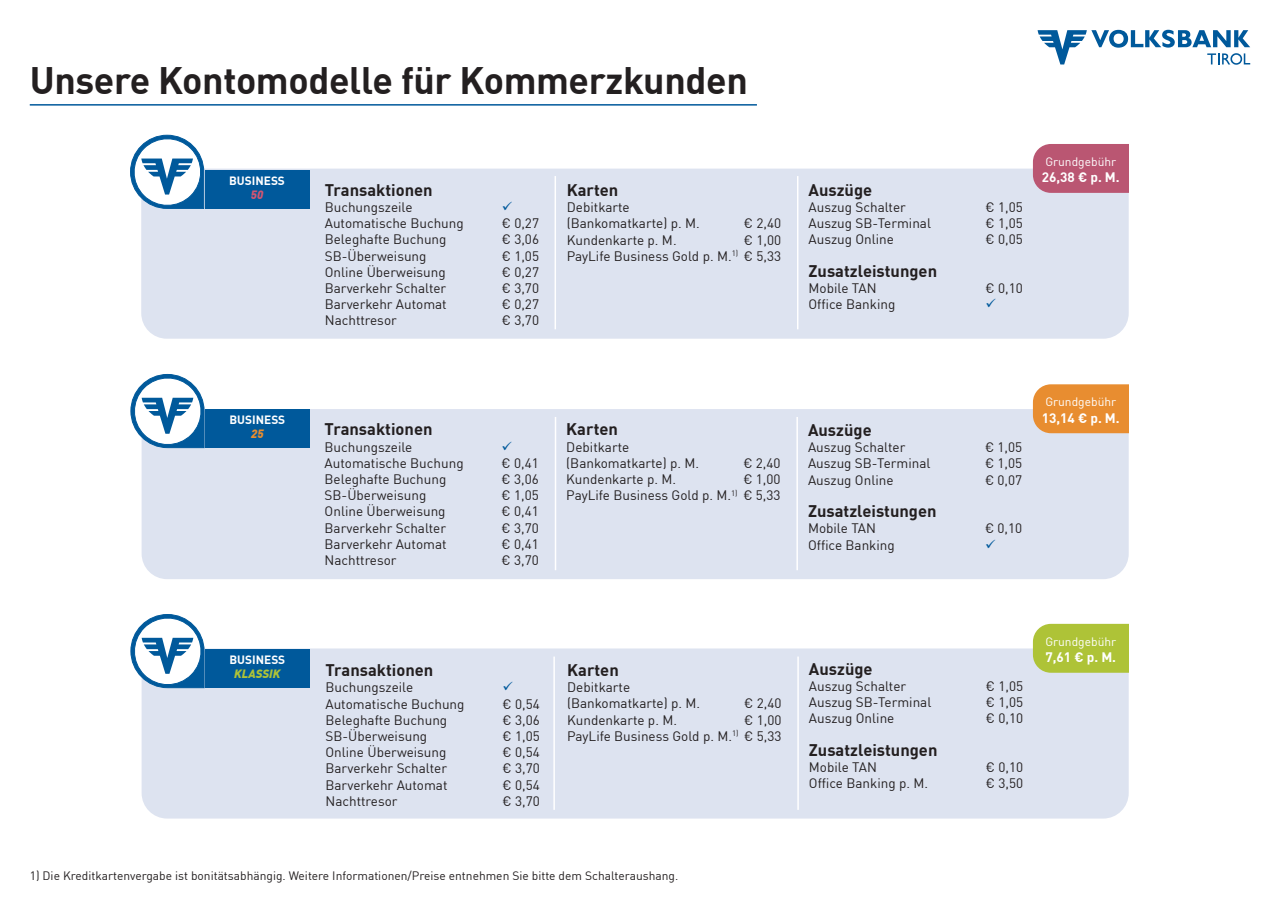
<style>
.page{position:relative;width:1280px;height:910px;background:#fff}
.page>*{position:absolute;margin:0;border:0;box-sizing:border-box;transform-origin:0 0}
.t1{font:700 37.5px "DINOT";letter-spacing:-.01em;color:#231f20}
.Tabele_Überschriften{font:700 16.5px "DINOT";color:#231f20}
.Tabelle{font:13.5px/16.2px "DINOT";color:#231f20}
.Tabele_Überschriften-2{font:700 13.5px "DINOT";color:#fff}
.Tabele_Überschriften-3{font:12px "DINOT";color:#231f20}
.Tabele_Überschriften-4{font:12px "DINOT";color:#fff}
.t2{font:700 11.85px/14.2px "DINOT";color:#fff;text-align:center}
.s1{font-weight:900;font-style:italic;color:#d35572}
.s2{font-weight:900;font-style:italic;color:#e88d30}
.s3{font-weight:900;font-style:italic;color:#afc337}
</style>
<div class="page">
<svg style="left:1037px;top:30px;width:213px;height:35px"></svg>
<hr style="left:30px;top:104px;width:727px;height:2px;background:#00599b">
<div style="left:141px;top:169px;width:988px;height:170px;background:#dde3f0;border-radius:26px"></div>
<div style="left:205px;top:170px;width:104px;height:38px;background:#00599b"></div>
<svg style="left:130px;top:134px;width:75px;height:75px"></svg>
<hr style="left:554px;top:176px;width:2px;height:153px;background:#fff">
<hr style="left:797px;top:176px;width:1px;height:153px;background:#fff">
<div style="left:142px;top:409px;width:987px;height:170px;background:#dde3f0;border-radius:26px"></div>
<div style="left:205px;top:409px;width:105px;height:39px;background:#00599b"></div>
<svg style="left:130px;top:374px;width:75px;height:74px"></svg>
<hr style="left:555px;top:417px;width:1px;height:153px;background:#fff">
<hr style="left:796px;top:417px;width:2px;height:153px;background:#fff">
<div style="left:142px;top:648px;width:987px;height:171px;background:#dde3f0;border-radius:26px"></div>
<div style="left:205px;top:649px;width:105px;height:39px;background:#00599b"></div>
<svg style="left:130px;top:614px;width:75px;height:74px"></svg>
<hr style="left:553px;top:657px;width:2px;height:153px;background:#fff">
<hr style="left:797px;top:657px;width:2px;height:153px;background:#fff">
<div style="left:1033px;top:144px;width:125px;height:49px;background:#ba5672;border-radius:18px"></div>
<div style="left:1129px;top:141px;width:31px;height:55px;background:#fff"></div>
<div style="left:1033px;top:384px;width:125px;height:49px;background:#e88d30;border-radius:18px"></div>
<div style="left:1129px;top:382px;width:31px;height:54px;background:#fff"></div>
<div style="left:1033px;top:624px;width:125px;height:49px;background:#aec337;border-radius:18px"></div>
<div style="left:1129px;top:621px;width:31px;height:55px;background:#fff"></div>
<p class="t1" style="left:30px;top:51px;width:720px">Unsere Kontomodelle für Kommerzkunden</p>
<p class="t2" style="left:229px;top:172px;width:57px">BUSINESS<br><span class="s1">50</span></p>
<p class="Tabele_Überschriften" style="left:567px;top:177px;width:53px">Karten</p>
<p class="Tabelle" style="left:567px;top:198px;width:134px">Debitkarte (Bankomatkarte) p. M.</p>
<p class="Tabele_Überschriften" style="left:325px;top:177px;width:109px">Transaktionen</p>
<p class="Tabelle" style="left:325px;top:198px;width:89px">Buchungszeile</p>
<p class="Tabelle" style="left:325px;top:214px;width:141px">Automatische Buchung</p>
<p class="Tabelle" style="left:502px;top:214px;width:39px">€ 0,27</p>
<p class="Tabelle" style="left:325px;top:230px;width:123px">Beleghafte Buchung</p>
<p class="Tabelle" style="left:502px;top:230px;width:39px">€ 3,06</p>
<p class="Tabelle" style="left:325px;top:246px;width:103px">SB-Überweisung</p>
<p class="Tabelle" style="left:502px;top:246px;width:39px">€ 1,05</p>
<p class="Tabelle" style="left:325px;top:263px;width:122px">Online Überweisung</p>
<p class="Tabelle" style="left:502px;top:263px;width:39px">€ 0,27</p>
<p class="Tabelle" style="left:325px;top:279px;width:123px">Barverkehr Schalter</p>
<p class="Tabelle" style="left:502px;top:279px;width:39px">€ 3,70</p>
<p class="Tabelle" style="left:325px;top:295px;width:123px">Barverkehr Automat</p>
<p class="Tabelle" style="left:502px;top:295px;width:39px">€ 0,27</p>
<p class="Tabelle" style="left:325px;top:311px;width:74px">Nachttresor</p>
<p class="Tabelle" style="left:502px;top:311px;width:39px">€ 3,70</p>
<p class="Tabelle" style="left:744px;top:214px;width:39px">€ 2,40</p>
<p class="Tabelle" style="left:567px;top:230px;width:111px">Kundenkarte p. M.</p>
<p class="Tabelle" style="left:744px;top:230px;width:39px">€ 1,00</p>
<p class="Tabelle" style="left:567px;top:247px;width:216px">PayLife Business Gold p. M.<sup>1)</sup> € 5,33</p>
<p class="Tabele_Überschriften" style="left:808px;top:177px;width:65px">Auszüge</p>
<p class="Tabelle" style="left:808px;top:198px;width:99px">Auszug Schalter</p>
<p class="Tabelle" style="left:985px;top:198px;width:39px">€ 1,05</p>
<p class="Tabelle" style="left:808px;top:214px;width:124px">Auszug SB-Terminal</p>
<p class="Tabelle" style="left:985px;top:214px;width:39px">€ 1,05</p>
<p class="Tabelle" style="left:808px;top:230px;width:87px">Auszug Online</p>
<p class="Tabelle" style="left:985px;top:230px;width:39px">€ 0,05</p>
<p class="Tabele_Überschriften" style="left:808px;top:258px;width:130px">Zusatzleistungen</p>
<p class="Tabelle" style="left:808px;top:279px;width:70px">Mobile TAN</p>
<p class="Tabelle" style="left:985px;top:279px;width:39px">€ 0,10</p>
<p class="Tabelle" style="left:808px;top:295px;width:88px">Office Banking</p>
<p class="Tabele_Überschriften-4" style="left:1045px;top:153px;width:72px">Grundgebühr</p>
<p class="Tabele_Überschriften-2" style="left:1042px;top:167px;width:79px">26,38 € p. M.</p>
<p class="t2" style="left:229px;top:411px;width:57px">BUSINESS<br><span class="s2">25</span></p>
<p class="Tabele_Überschriften" style="left:325px;top:417px;width:109px">Transaktionen</p>
<p class="Tabelle" style="left:325px;top:437px;width:89px">Buchungszeile</p>
<p class="Tabelle" style="left:325px;top:454px;width:141px">Automatische Buchung</p>
<p class="Tabelle" style="left:502px;top:454px;width:39px">€ 0,41</p>
<p class="Tabelle" style="left:325px;top:470px;width:123px">Beleghafte Buchung</p>
<p class="Tabelle" style="left:502px;top:470px;width:39px">€ 3,06</p>
<p class="Tabelle" style="left:325px;top:486px;width:103px">SB-Überweisung</p>
<p class="Tabelle" style="left:502px;top:486px;width:39px">€ 1,05</p>
<p class="Tabelle" style="left:325px;top:502px;width:122px">Online Überweisung</p>
<p class="Tabelle" style="left:502px;top:502px;width:39px">€ 0,41</p>
<p class="Tabelle" style="left:325px;top:518px;width:123px">Barverkehr Schalter</p>
<p class="Tabelle" style="left:502px;top:518px;width:39px">€ 3,70</p>
<p class="Tabelle" style="left:325px;top:535px;width:123px">Barverkehr Automat</p>
<p class="Tabelle" style="left:502px;top:535px;width:39px">€ 0,41</p>
<p class="Tabelle" style="left:325px;top:551px;width:74px">Nachttresor</p>
<p class="Tabelle" style="left:502px;top:551px;width:39px">€ 3,70</p>
<p class="Tabele_Überschriften" style="left:566px;top:417px;width:53px">Karten</p>
<p class="Tabelle" style="left:566px;top:437px;width:134px">Debitkarte (Bankomatkarte) p. M.</p>
<p class="Tabelle" style="left:743px;top:454px;width:39px">€ 2,40</p>
<p class="Tabelle" style="left:566px;top:470px;width:111px">Kundenkarte p. M.</p>
<p class="Tabelle" style="left:743px;top:470px;width:39px">€ 1,00</p>
<p class="Tabelle" style="left:566px;top:486px;width:216px">PayLife Business Gold p. M.<sup>1)</sup> € 5,33</p>
<p class="Tabele_Überschriften" style="left:808px;top:417px;width:65px">Auszüge</p>
<p class="Tabelle" style="left:808px;top:438px;width:99px">Auszug Schalter</p>
<p class="Tabelle" style="left:985px;top:438px;width:39px">€ 1,05</p>
<p class="Tabelle" style="left:808px;top:454px;width:124px">Auszug SB-Terminal</p>
<p class="Tabelle" style="left:985px;top:454px;width:39px">€ 1,05</p>
<p class="Tabelle" style="left:808px;top:470px;width:87px">Auszug Online</p>
<p class="Tabelle" style="left:985px;top:470px;width:39px">€ 0,07</p>
<p class="Tabele_Überschriften" style="left:808px;top:498px;width:130px">Zusatzleistungen</p>
<p class="Tabelle" style="left:808px;top:519px;width:70px">Mobile TAN</p>
<p class="Tabelle" style="left:985px;top:519px;width:39px">€ 0,10</p>
<p class="Tabelle" style="left:808px;top:535px;width:88px">Office Banking</p>
<p class="Tabele_Überschriften-4" style="left:1045px;top:393px;width:72px">Grundgebühr</p>
<p class="Tabele_Überschriften-2" style="left:1042px;top:407px;width:79px">13,14 € p. M.</p>
<p class="t2" style="left:229px;top:651px;width:57px">BUSINESS<br><span class="s3">KLASSIK</span></p>
<p class="Tabele_Überschriften" style="left:325px;top:657px;width:109px">Transaktionen</p>
<p class="Tabelle" style="left:325px;top:678px;width:89px">Buchungszeile</p>
<p class="Tabelle" style="left:325px;top:694px;width:141px">Automatische Buchung</p>
<p class="Tabelle" style="left:502px;top:694px;width:39px">€ 0,54</p>
<p class="Tabelle" style="left:325px;top:711px;width:123px">Beleghafte Buchung</p>
<p class="Tabelle" style="left:502px;top:711px;width:39px">€ 3,06</p>
<p class="Tabelle" style="left:325px;top:727px;width:103px">SB-Überweisung</p>
<p class="Tabelle" style="left:502px;top:727px;width:39px">€ 1,05</p>
<p class="Tabelle" style="left:325px;top:743px;width:122px">Online Überweisung</p>
<p class="Tabelle" style="left:502px;top:743px;width:39px">€ 0,54</p>
<p class="Tabelle" style="left:325px;top:759px;width:123px">Barverkehr Schalter</p>
<p class="Tabelle" style="left:502px;top:759px;width:39px">€ 3,70</p>
<p class="Tabelle" style="left:325px;top:775px;width:123px">Barverkehr Automat</p>
<p class="Tabelle" style="left:502px;top:775px;width:39px">€ 0,54</p>
<p class="Tabelle" style="left:325px;top:792px;width:74px">Nachttresor</p>
<p class="Tabelle" style="left:502px;top:792px;width:39px">€ 3,70</p>
<p class="Tabele_Überschriften" style="left:567px;top:657px;width:53px">Karten</p>
<p class="Tabelle" style="left:567px;top:678px;width:134px">Debitkarte (Bankomatkarte) p. M.</p>
<p class="Tabelle" style="left:744px;top:694px;width:39px">€ 2,40</p>
<p class="Tabelle" style="left:567px;top:710px;width:111px">Kundenkarte p. M.</p>
<p class="Tabelle" style="left:744px;top:710px;width:39px">€ 1,00</p>
<p class="Tabelle" style="left:567px;top:727px;width:216px">PayLife Business Gold p. M.<sup>1)</sup> € 5,33</p>
<p class="Tabele_Überschriften-3" style="left:30px;top:867px;width:650px">1) Die Kreditkartenvergabe ist bonitätsabhängig. Weitere Informationen/Preise entnehmen Sie bitte dem Schalteraushang.</p>
<p class="Tabele_Überschriften" style="left:809px;top:656px;width:65px">Auszüge</p>
<p class="Tabelle" style="left:809px;top:677px;width:99px">Auszug Schalter</p>
<p class="Tabelle" style="left:986px;top:677px;width:39px">€ 1,05</p>
<p class="Tabelle" style="left:809px;top:693px;width:124px">Auszug SB-Terminal</p>
<p class="Tabelle" style="left:986px;top:693px;width:39px">€ 1,05</p>
<p class="Tabelle" style="left:809px;top:709px;width:87px">Auszug Online</p>
<p class="Tabelle" style="left:986px;top:709px;width:39px">€ 0,10</p>
<p class="Tabele_Überschriften" style="left:809px;top:737px;width:130px">Zusatzleistungen</p>
<p class="Tabelle" style="left:809px;top:758px;width:70px">Mobile TAN</p>
<p class="Tabelle" style="left:986px;top:758px;width:39px">€ 0,10</p>
<p class="Tabelle" style="left:809px;top:774px;width:121px">Office Banking p. M.</p>
<p class="Tabelle" style="left:986px;top:774px;width:39px">€ 3,50</p>
<p class="Tabele_Überschriften-4" style="left:1045px;top:632px;width:72px">Grundgebühr</p>
<p class="Tabele_Überschriften-2" style="left:1045px;top:647px;width:72px">7,61 € p. M.</p>
</div>
